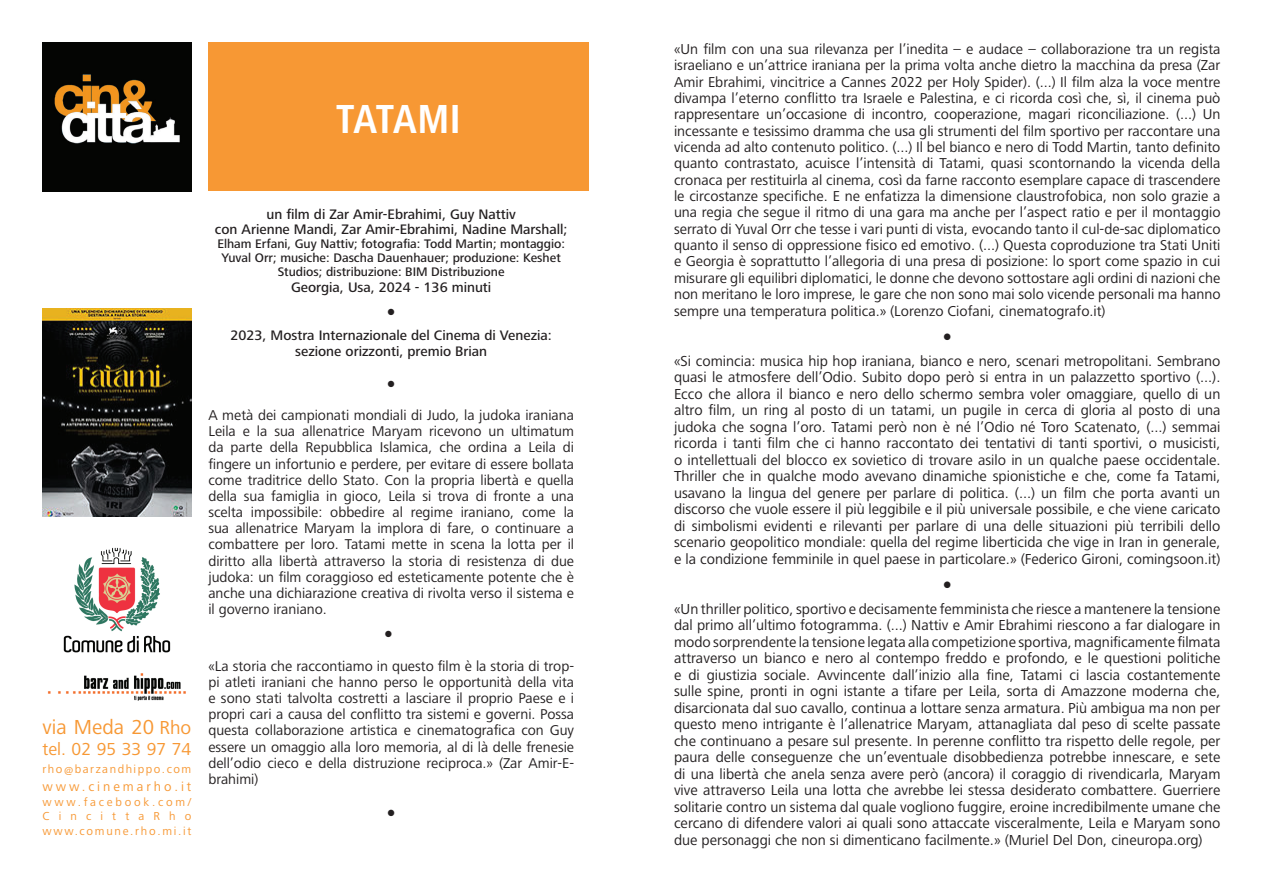
<style>
.page{position:relative;width:1263px;height:893px;background:#fff}
.page>*{position:absolute;margin:0;border:0;box-sizing:border-box;transform-origin:0 0}
.t1{font:700 condensed 42px "Frutiger Next LT";letter-spacing:-.035em;color:#fff}
.t2{font:21px "Frutiger Next LT";color:#f79834}
.t3{font:18px "Frutiger Next LT";color:#f79834}
.t4{font:15px/16.5px "Frutiger Next LT";color:#231f20;text-align:justify}
.t5{font:15px "Trebuchet MS";color:#231f20}
.t6{font:14.85px/16.4px "Frutiger Next LT";color:#231f20;text-align:justify}
.t7{font:14.7px/16.2px "Frutiger Next LT";color:#231f20;text-align:justify}
.t8{font:14.55px "Trebuchet MS";color:#231f20}
.t9{font:14.4px "Trebuchet MS";color:#231f20}
.t10{font:500 14.25px/14.2px "Frutiger Next LT";color:#231f20;text-align:center}
.t11{font:13.5px "Frutiger Next LT";letter-spacing:.22em;color:#f79834}
.t12{font:500 12.9px/14.2px "Frutiger Next LT";color:#231f20;text-align:center}
.t13{font:12px/14.4px "Frutiger Next LT";letter-spacing:.14em;color:#f79834;text-align:justify}
.s1{font-size:19.5px}
.s2{font-size:15px}
</style>
<div class="page">
<div style="left:208px;top:43px;width:381px;height:148px;background:#f79834"></div>
<img style="left:43px;top:308px;width:148px;height:209px">
<img style="left:47px;top:547px;width:139px;height:154px">
<img style="left:43px;top:43px;width:148px;height:148px">
<h1 class="t1" style="left:336px;top:96px;width:126px">TATAMI</h1>
<h2 class="t2" style="left:43px;top:715px;width:150px">via Meda 20 <span class="s1">Rho</span></h2>
<p class="t3" style="left:43px;top:739px;width:150px">tel. 02 95 33 97 74</p>
<p class="t13" style="left:43px;top:762px;width:150px">rho@barzandhippo.com</p>
<p class="t11" style="left:43px;top:779px;width:150px">www.cinemarho.it</p>
<p class="t13" style="left:43px;top:795px;width:150px">www.facebook.com/ CincittaRho www.comune.rho.mi.it</p>
<p class="t10" style="left:215px;top:208px;width:354px">un film di Zar Amir-Ebrahimi, Guy Nattiv<br>con Arienne Mandi, Zar Amir-Ebrahimi, Nadine Marshall;</p>
<p class="t12" style="left:217px;top:237px;width:349px">Elham Erfani, Guy Nattiv; fotografia: Todd Martin; montaggio:<br>Yuval Orr; musiche: Dascha Dauenhauer; produzione: Keshet<br>Studios; distribuzione: BIM Distribuzione</p>
<p class="t10" style="left:291px;top:280px;width:202px">Georgia, Usa, 2024 - 136 minuti</p>
<p class="t9" style="left:387px;top:302px;width:10px">●</p>
<p class="t10" style="left:230px;top:328px;width:323px;line-height:15.8px">2023, Mostra Internazionale del Cinema di Venezia: sezione orizzonti, premio Brian</p>
<p class="t9" style="left:387px;top:373px;width:10px">●</p>
<p class="t7" style="left:208px;top:407px;width:367px">A metà dei campionati mondiali di Judo, la judoka iraniana Leila e la sua allenatrice Maryam ricevono un ultimatum da parte della Repubblica Islamica, che ordina a Leila di fingere un infortunio e perdere, per evitare di essere bollata come traditrice dello Stato. Con la propria libertà e quella della sua famiglia in gioco, Leila si trova di fronte a una scelta impossibile: obbedire al regime iraniano, come la sua allenatrice Maryam la implora di fare, o continuare a combattere per loro. Tatami mette in scena la lotta per il diritto alla libertà attraverso la storia di resistenza di due judoka: un film coraggioso ed esteticamente potente che è anche una dichiarazione creativa di rivolta verso il sistema e il governo iraniano.</p>
<p class="t9" style="left:384px;top:624px;width:10px">●</p>
<p class="t7" style="left:208px;top:658px;width:367px">«La storia che raccontiamo in questo film è la storia di trop&shy;pi atleti iraniani che hanno perso le opportunità della vita e sono stati talvolta costretti a lasciare il proprio Paese e i propri cari a causa del conflitto tra sistemi e governi. Possa questa collaborazione artistica e cinematografica con Guy essere un omaggio alla loro memoria, al di là delle frenesie dell’odio cieco e della distruzione reciproca.» (Zar Amir-E&shy;brahimi)</p>
<p class="t8" style="left:387px;top:802px;width:10px">●</p>
<p class="t6" style="left:674px;top:41px;width:548px">«Un film con una sua rilevanza per l’inedita – e audace – collaborazione tra un regista israeliano e un’attrice iraniana per la prima volta anche dietro la macchina da presa (Zar Amir Ebrahimi, vincitrice a Cannes 2022 per Holy Spider). (...) Il film alza la voce mentre divampa l’eterno conflitto tra Israele e Palestina, e ci ricorda così che, sì, il cinema può rappresentare un’occasione di incontro, cooperazione, magari riconciliazione. (...) Un incessante e tesissimo dramma che usa gli strumenti del film sportivo per raccontare una vicenda ad alto contenuto politico. (...) Il bel bianco e nero di Todd Martin, tanto definito quanto contrastato, acuisce l’intensità di Tatami, quasi scontornando la vicenda della cronaca per restituirla al cinema, così da farne racconto esemplare capace di trascendere le circostanze specifiche. E ne enfatizza la dimensione claustrofobica, non solo grazie a una regia che segue il ritmo di una gara ma anche per l’aspect ratio e per il montaggio serrato di Yuval Orr che tesse i vari punti di vista, evocando tanto il cul-de-sac diplomatico quanto il senso di oppressione fisico ed emotivo. (...) Questa coproduzione tra Stati Uniti e Georgia è soprattutto l’allegoria di una presa di posizione: lo sport come spazio in cui misurare gli equilibri diplomatici, le donne che devono sottostare agli ordini di nazioni che non meritano le loro imprese, le gare che non sono mai solo vicende personali ma hanno sempre una temperatura politica.<span class="s2">»</span> (Lorenzo Ciofani, cinematografo.it)</p>
<p class="t5" style="left:943px;top:326px;width:11px">●</p>
<p class="t4" style="left:674px;top:352px;width:548px">«Si comincia: musica hip hop iraniana, bianco e nero, scenari metropolitani. Sembrano quasi le atmosfere dell’Odio. Subito dopo però si entra in un palazzetto sportivo (...).<br>Ecco che allora il bianco e nero dello schermo sembra voler omaggiare, quello di un altro film, un ring al posto di un tatami, un pugile in cerca di gloria al posto di una judoka che sogna l’oro. Tatami però non è né l’Odio né Toro Scatenato, (...) semmai ricorda i tanti film che ci hanno raccontato dei tentativi di tanti sportivi, o musicisti, o intellettuali del blocco ex sovietico di trovare asilo in un qualche paese occidentale.<br>Thriller che in qualche modo avevano dinamiche spionistiche e che, come fa Tatami, usavano la lingua del genere per parlare di politica. (...) un film che porta avanti un discorso che vuole essere il più leggibile e il più universale possibile, e che viene caricato di simbolismi evidenti e rilevanti per parlare di una delle situazioni più terribili dello scenario geopolitico mondiale: quella del regime liberticida che vige in Iran in generale, e la condizione femminile in quel paese in particolare.» (Federico Gironi, comingsoon.it)</p>
<p class="t5" style="left:943px;top:574px;width:11px">●</p>
<p class="t4" style="left:674px;top:600px;width:548px">«Un thriller politico, sportivo e decisamente femminista che riesce a mantenere la tensione dal primo all’ultimo fotogramma. (...) Nattiv e Amir Ebrahimi riescono a far dialogare in modo sorprendente la tensione legata alla competizione sportiva, magnificamente filmata attraverso un bianco e nero al contempo freddo e profondo, e le questioni politiche e di giustizia sociale. Avvincente dall’inizio alla fine, Tatami ci lascia costantemente sulle spine, pronti in ogni istante a tifare per Leila, sorta di Amazzone moderna che, disarcionata dal suo cavallo, continua a lottare senza armatura. Più ambigua ma non per questo meno intrigante è l’allenatrice Maryam, attanagliata dal peso di scelte passate che continuano a pesare sul presente. In perenne conflitto tra rispetto delle regole, per paura delle conseguenze che un’eventuale disobbedienza potrebbe innescare, e sete di una libertà che anela senza avere però (ancora) il coraggio di rivendicarla, Maryam vive attraverso Leila una lotta che avrebbe lei stessa desiderato combattere. Guerriere solitarie contro un sistema dal quale vogliono fuggire, eroine incredibilmente umane che cercano di difendere valori ai quali sono attaccate visceralmente, Leila e Maryam sono due personaggi che non si dimenticano facilmente.» (Muriel Del Don, cineuropa.org)</p>
</div>
